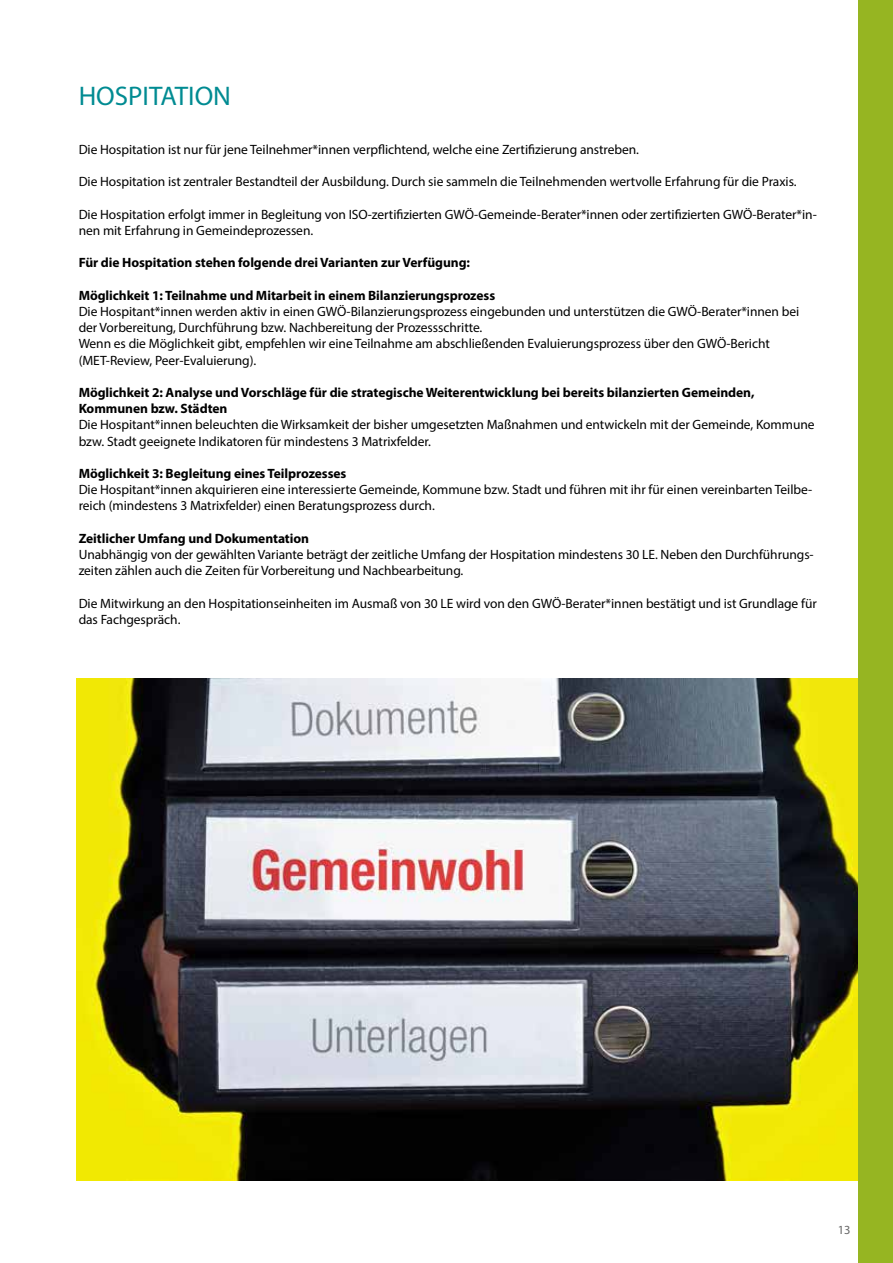
<style>
.page{position:relative;width:893px;height:1263px;background:#fff}
.page>*{position:absolute;margin:0;border:0;box-sizing:border-box;transform-origin:0 0}
.t1{font:27px "Myriad Pro";color:#008b92}
.t2{font:13.5px/16.2px "Myriad Pro";letter-spacing:-.005em;color:#000}
.t3{font:700 13.5px/16.2px "Myriad Pro";letter-spacing:-.005em;color:#000}
.t4{font:12.45px "Myriad Pro";color:#686868}
</style>
<div class="page">
<img style="left:77px;top:679px;width:782px;height:501px">
<div style="left:859px;top:0;width:34px;height:1263px;background:#96b522"></div>
<h1 class="t1" style="left:79px;top:80px;width:154px">HOSPITATION</h1>
<p class="t2" style="left:79px;top:141px;width:562px">Die Hospitation ist nur für jene Teilnehmer*innen verpflichtend, welche eine Zertifizierung anstreben.</p>
<p class="t2" style="left:79px;top:173px;width:719px">Die Hospitation ist zentraler Bestandteil der Ausbildung. Durch sie sammeln die Teilnehmenden wertvolle Erfahrung für die Praxis.</p>
<p class="t2" style="left:79px;top:206px;width:740px">Die Hospitation erfolgt immer in Begleitung von ISO-zertifizierten GWÖ-Gemeinde-Berater*innen oder zertifizierten GWÖ-Berater*in&shy;nen mit Erfahrung in Gemeindeprozessen.</p>
<p class="t3" style="left:79px;top:254px;width:393px">Für die Hospitation stehen folgende drei Varianten zur Verfügung:</p>
<p class="t3" style="left:79px;top:287px;width:418px">Möglichkeit 1: Teilnahme und Mitarbeit in einem Bilanzierungsprozess</p>
<p class="t2" style="left:79px;top:303px;width:722px">Die Hospitant*innen werden aktiv in einen GWÖ-Bilanzierungsprozess eingebunden und unterstützen die GWÖ-Berater*innen bei der Vorbereitung, Durchführung bzw. Nachbereitung der Prozessschritte.<br>Wenn es die Möglichkeit gibt, empfehlen wir eine Teilnahme am abschließenden Evaluierungsprozess über den GWÖ-Bericht (MET-Review, Peer-Evaluierung).</p>
<p class="t3" style="left:79px;top:384px;width:677px">Möglichkeit 2: Analyse und Vorschläge für die strategische Weiterentwicklung bei bereits bilanzierten Gemeinden,<br>Kommunen bzw. Städten</p>
<p class="t2" style="left:79px;top:416px;width:737px">Die Hospitant*innen beleuchten die Wirksamkeit der bisher umgesetzten Maßnahmen und entwickeln mit der Gemeinde, Kommune bzw. Stadt geeignete Indikatoren für mindestens 3 Matrixfelder.</p>
<p class="t3" style="left:79px;top:465px;width:269px">Möglichkeit 3: Begleitung eines Teilprozesses</p>
<p class="t2" style="left:79px;top:481px;width:735px">Die Hospitant*innen akquirieren eine interessierte Gemeinde, Kommune bzw. Stadt und führen mit ihr für einen vereinbarten Teilbe&shy;reich (mindestens 3 Matrixfelder) einen Beratungsprozess durch.</p>
<p class="t3" style="left:79px;top:530px;width:232px">Zeitlicher Umfang und Dokumentation</p>
<p class="t2" style="left:79px;top:546px;width:737px">Unabhängig von der gewählten Variante beträgt der zeitliche Umfang der Hospitation mindestens 30 LE. Neben den Durchführungs&shy;zeiten zählen auch die Zeiten für Vorbereitung und Nachbearbeitung.</p>
<p class="t2" style="left:79px;top:595px;width:740px">Die Mitwirkung an den Hospitationseinheiten im Ausmaß von 30 LE wird von den GWÖ-Berater*innen bestätigt und ist Grundlage für das Fachgespräch.</p>
<p class="t4" style="left:838px;top:1222px;width:14px">13</p>
</div>
